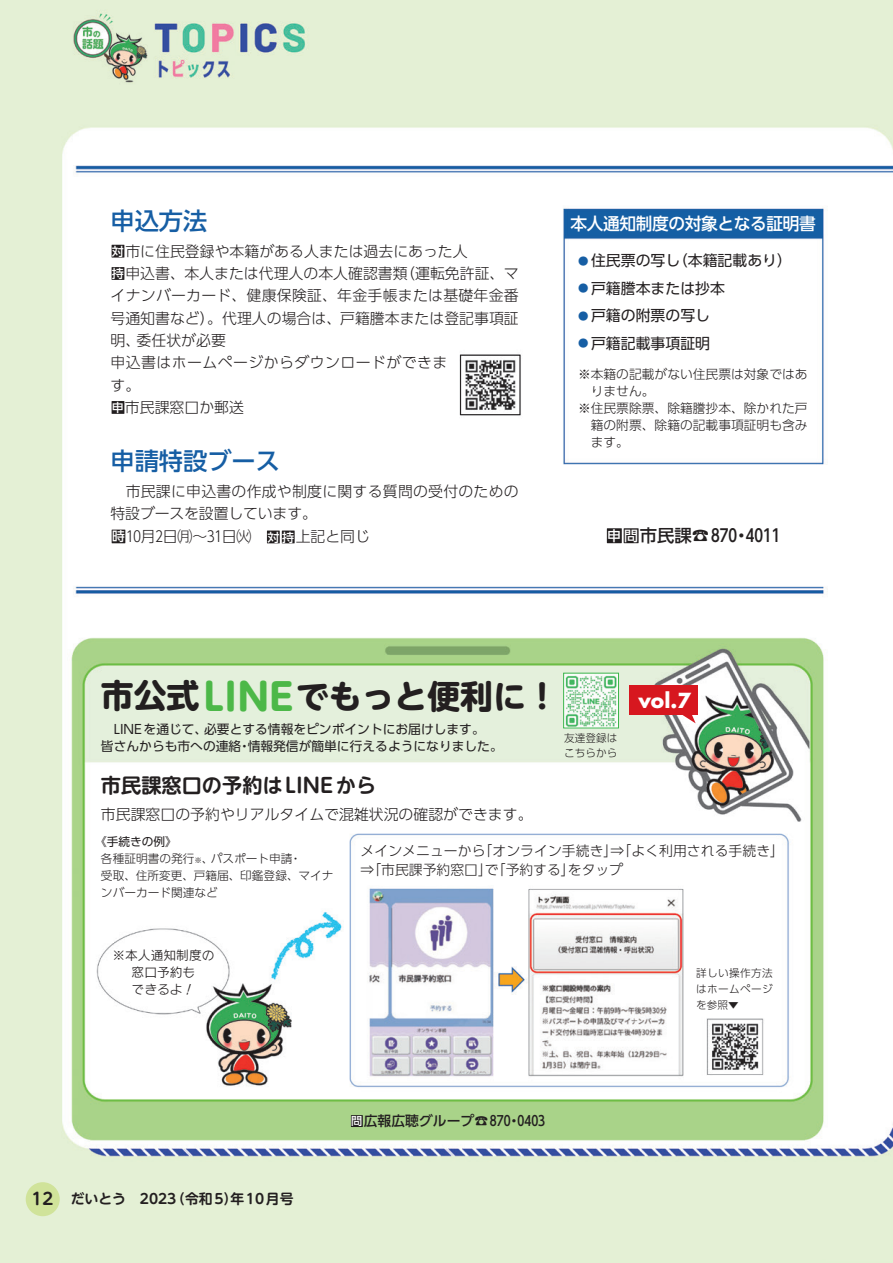
<style>
.page{position:relative;width:893px;height:1263px;background:#fff}
.page>*{position:absolute;margin:0;border:0;box-sizing:border-box;transform-origin:0 0}
.t1{font:700 32.85px "UD Shin M Go Pro";color:#231f20}
.t2{font:500 24.15px "UD Shin Go Pr 6";color:#165ea4}
.t3{font:700 20.25px "UD Shin M Go Pro De";color:#231f20}
.t4{font:700 20.25px "Futura Std";color:#fff}
.t5{font:500 17.4px "UD Shin Go Pr 6";color:#231f20}
.t6{font:500 16.95px "UD Shin Go Pr 6";letter-spacing:-.02em;color:#fff}
.t7{font:700 16.5px "UD Shin M Go Pro De";color:#231f20}
.t8{font:300 14.85px/22.4px "UD Shin Go Pr 6";color:#231f20}
.t9{font:14.85px "UD Shin Go Pr 6";color:#231f20}
.t10{font:300 14.85px/22.4px "UD Shin Go Pr 6";letter-spacing:.03em;color:#231f20}
.t11{font:300 14.85px "UD Shin Go Pr 6";letter-spacing:.02em;color:#231f20}
.t12{font:500 13.95px "UD Shin Go Pr 6";color:#fff}
.t13{font:300 13.8px "UD Shin Go Pr 6";letter-spacing:.005em;color:#231f20}
.t14{font:700 13.8px "UD Shin M Go Pro De";color:#231f20}
.t15{font:500 13.8px "UD Shin Go Pro";color:#231f20}
.t16{font:500 12.9px "UD Shin Go Pr 6";color:#fff}
.t17{font:12.75px "UD Shin Go Pr 6";color:#231f20}
.t18{font:300 12.75px "UD Shin Go Pr 6";color:#231f20}
.t19{font:12.75px/17px "Rodin Wanpaku Pro M";color:#231f20;text-align:center}
.t20{font:500 12px "UD Shin Go Pr 6";color:#fff}
.t21{font:300 11.7px/17px "UD Shin Go Pr 6";color:#231f20}
.t22{font:11.7px "UD Shin Go Pr 6";color:#231f20}
.t23{font:300 10.65px/15.9px "UD Shin Go Pr 6";letter-spacing:.035em;color:#231f20;text-align:justify}
.t24{font:300 10.65px/14.9px "UD Shin Go Pro";color:#231f20}
.t25{font:10.35px "UD Shin Go Pr 6";color:#165ea4}
.t26{font:300 7.5px "UD Shin Go Pr 6";color:#231f20}
.s1{font-weight:500;font-size:12px;color:#fff}
.s2{font-size:13.95px;color:#fff}
.s3{font-size:37.2px;color:#4cb848}
.s4{font-size:11.7px}
.s5{font-family:"UD Shin Go Pr 6";font-size:11.1px;color:#fff}
</style>
<div class="page">
<img style="left:0;top:0;width:893px;height:1263px">
<div style="left:112px;top:245px;width:12px;height:13px;background:#231f20"></div>
<div style="left:112px;top:267px;width:12px;height:13px;background:#231f20"></div>
<div style="left:112px;top:401px;width:12px;height:13px;background:#231f20"></div>
<div style="left:112px;top:530px;width:13px;height:13px;background:#231f20"></div>
<div style="left:267px;top:530px;width:13px;height:13px;background:#231f20"></div>
<div style="left:282px;top:530px;width:13px;height:13px;background:#231f20"></div>
<div style="left:460px;top:355px;width:60px;height:60px;border:1px solid #231f20"></div>
<div style="left:607px;top:528px;width:15px;height:15px;background:#231f20"></div>
<div style="left:624px;top:528px;width:15px;height:15px;background:#231f20"></div>
<img style="left:565px;top:675px;width:52px;height:51px">
<div style="left:563px;top:673px;width:56px;height:55px;border:1px solid #3ab54a"></div>
<div style="left:630px;top:685px;width:68px;height:30px;background:#d7171f"></div>
<svg style="left:680px;top:715px;width:16px;height:8px"></svg>
<div style="left:351px;top:1115px;width:12px;height:12px;background:#231f20"></div>
<div style="left:26px;top:1182px;width:34px;height:34px;background:#d0e39a;border-radius:50%"></div>
<h2 class="t2" style="left:111px;top:201px;width:98px">申込方法</h2>
<p class="t8" style="left:400px;top:239px;width:120px;text-indent:-288px"><span class="s1">対</span>市に住民登録や本籍がある人または過去にあった人<br>（運転免許証、マ</p>
<p class="t8" style="left:112px;top:262px;width:297px"><span class="s1">持</span>申込書、本人または代理人の本人確認書類</p>
<p class="t11" style="left:111px;top:284px;width:410px">イナンバーカード、健康保険証、年金手帳または基礎年金番</p>
<p class="t8" style="left:111px;top:306px;width:410px">号通知書など）。代理人の場合は、戸籍謄本または登記事項証</p>
<p class="t8" style="left:137px;top:329px;width:91px">委任状が必要</p>
<p class="t10" style="left:111px;top:329px;width:338px">明、<br>申込書はホームページからダウンロードができます。<br><span class="s1">申</span>市民課窓口か郵送</p>
<h2 class="t2" style="left:111px;top:441px;width:171px">申請特設ブース</h2>
<p class="t8" style="left:111px;top:480px;width:410px">　市民課に申込書の作成や制度に関する質問の受付のための</p>
<p class="t8" style="left:111px;top:502px;width:208px">特設ブースを設置しています。</p>
<p class="t8" style="left:282px;top:525px;width:89px"><span class="s1">持</span>上記と同じ</p>
<p class="t8" style="left:126px;top:525px;width:141px">１０月２日㈪～３１日㈫　</p>
<p class="t16" style="left:112px;top:526px;width:14px">時</p>
<p class="t20" style="left:267px;top:527px;width:14px">対</p>
<p class="t6" style="left:570px;top:210px;width:247px">本人通知制度の対象となる証明書</p>
<p class="t9" style="left:673px;top:249px;width:121px">（本籍記載あり(</p>
<p class="t9" style="left:591px;top:249px;width:91px">住民票の写し</p>
<p class="t25" style="left:578px;top:252px;width:12px">●</p>
<p class="t9" style="left:591px;top:276px;width:135px">戸籍謄本または抄本</p>
<p class="t25" style="left:578px;top:280px;width:12px">●</p>
<p class="t9" style="left:591px;top:304px;width:121px">戸籍の附票の写し</p>
<p class="t25" style="left:578px;top:307px;width:12px">●</p>
<p class="t9" style="left:591px;top:331px;width:121px">戸籍記載事項証明</p>
<p class="t25" style="left:578px;top:335px;width:12px">●</p>
<p class="t18" style="left:578px;top:364px;width:231px">※本籍の記載がない住民票は対象ではあ</p>
<p class="t18" style="left:591px;top:381px;width:65px">りません。</p>
<p class="t18" style="left:578px;top:398px;width:231px">※住民票除票、除籍謄抄本、除かれた戸</p>
<p class="t18" style="left:591px;top:415px;width:218px">籍の附票、除籍の記載事項証明も含み</p>
<p class="t18" style="left:591px;top:432px;width:40px">ます。</p>
<p class="t5" style="left:624px;top:522px;width:115px"><span class="s2">問</span>市民課☎870</p>
<p class="t5" style="left:746px;top:522px;width:36px">4011</p>
<p class="t12" style="left:607px;top:524px;width:15px">申</p>
<p class="t5" style="left:733px;top:522px;width:19px">・</p>
<h1 class="t1" style="left:101px;top:670px;width:459px">市公式<span class="s3">LINE</span>でもっと便利に!</h1>
<p class="t17" style="left:204px;top:719px;width:282px">必要とする情報をピンポイントにお届けします。</p>
<p class="t17" style="left:101px;top:719px;width:108px">　LINEを通じて、</p>
<p class="t17" style="left:248px;top:736px;width:257px">情報発信が簡単に行えるようになりました。</p>
<p class="t17" style="left:101px;top:736px;width:142px">皆さんからも市への連絡</p>
<h3 class="t3" style="left:101px;top:769px;width:277px">市民課窓口の予約はLINEから</h3>
<p class="t8" style="left:101px;top:803px;width:433px">市民課窓口の予約やリアルタイムで混雑状況の確認ができます。</p>
<p class="t17" style="left:238px;top:736px;width:14px">・</p>
<p class="t24" style="left:564px;top:730px;width:55px">友達登録はこちらから</p>
<h3 class="t4" style="left:638px;top:687px;width:54px">vol.7</h3>
<p class="t22" style="left:95px;top:832px;width:83px">《手続きの例《</p>
<p class="t21" style="left:211px;top:850px;width:83px">パスポート申請</p>
<p class="t21" style="left:101px;top:850px;width:234px">各種証明書の発行<br>受取、住所変更、戸籍届、印鑑登録、マイナンバーカード関連など</p>
<p class="t26" style="left:195px;top:854px;width:21px">※<span class="s4">、</span></p>
<p class="t21" style="left:290px;top:850px;width:13px">・</p>
<p class="t19" style="left:112px;top:946px;width:104px">※本人通知制度の窓口予約も<br>できるよ!</p>
<p class="t13" style="left:479px;top:839px;width:307px">「オンライン手続き」⇒「よく利用される手続き「</p>
<p class="t13" style="left:361px;top:839px;width:126px">メインメニューから</p>
<p class="t13" style="left:568px;top:858px;width:57px">をタップ</p>
<p class="t13" style="left:361px;top:858px;width:216px">⇒「市民課予約窓口 「で」 予約する」</p>
<p class="t23" style="left:696px;top:965px;width:78px">詳しい操作方法はホームページを参照▼</p>
<p class="t7" style="left:31px;top:1186px;width:23px">12</p>
<p class="t14" style="left:71px;top:1188px;width:107px">だいとう　2023</p>
<p class="t14" style="left:171px;top:1188px;width:124px">（令和5 年） 10月号</p>
<p class="t15" style="left:351px;top:1110px;width:161px"><span class="s5">問</span>広報広聴グループ☎870</p>
<p class="t15" style="left:517px;top:1110px;width:29px">0403</p>
<p class="t15" style="left:507px;top:1110px;width:15px">・</p>
</div>
